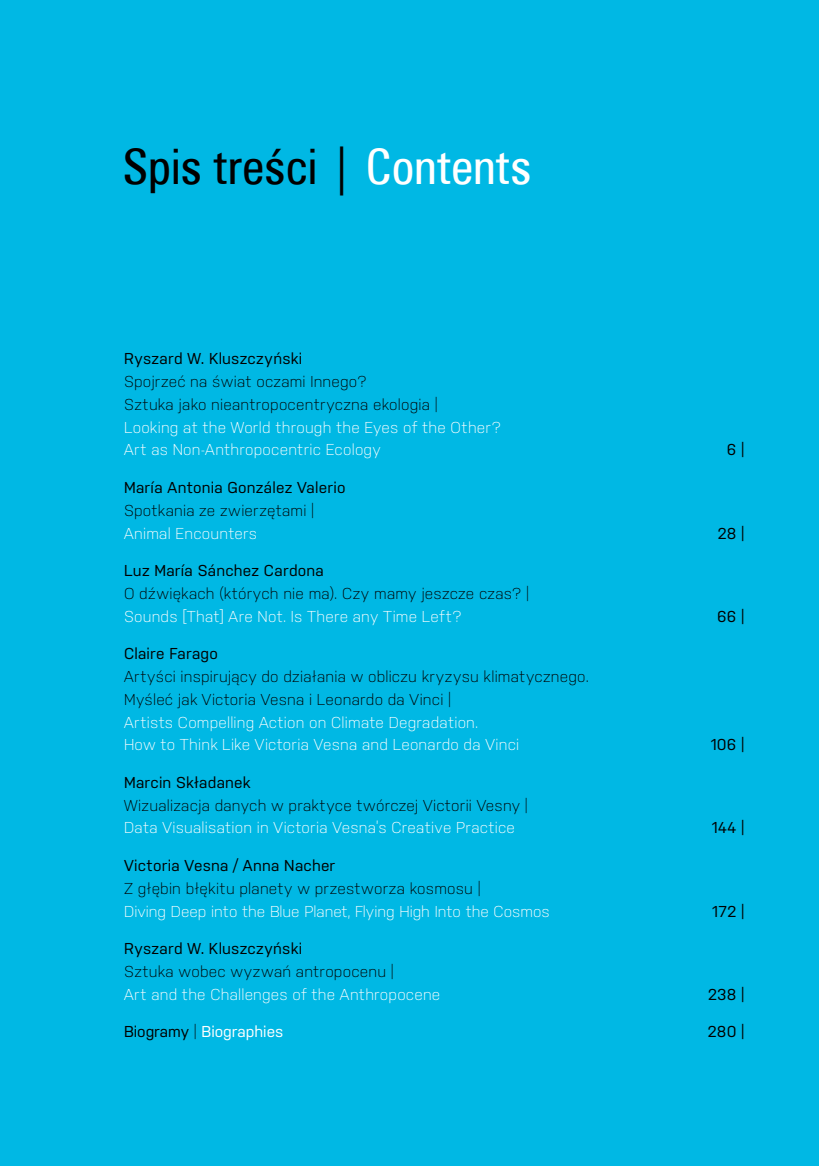
<style>
.page{position:relative;width:819px;height:1166px;background:#00b8e4}
.page>*{position:absolute;margin:0;border:0;box-sizing:border-box;transform-origin:0 0}
.t1{font:49px "Zurich Cn EU";color:#000}
.t2{font:300 15.75px/22.8px "Nudista";letter-spacing:.015em;color:#fff}
.t3{font:300 15.75px/22.8px "Nudista";letter-spacing:.015em;color:#000}
.t4{font:15.75px "Nudista";letter-spacing:.015em;color:#000}
.t5{font:15.75px "Nudista";color:#fff}
.s1{color:#fff}
.s2{color:#000}
.s3{font-weight:300;color:#000}
</style>
<div class="page">
<h1 class="t1" style="left:123px;top:137px;width:409px">Spis treści | <span class="s1">Contents</span></h1>
<p class="t4" style="left:124px;top:347px;width:180px">Ryszard W. Kluszczyński</p>
<p class="t3" style="left:124px;top:369px;width:315px">Spojrzeć na świat oczami Innego?<br>Sztuka jako nieantropocentryczna ekologia |</p>
<p class="t2" style="left:124px;top:414px;width:378px">Looking at the World through the Eyes of the Other?<br>Art as Non-Anthropocentric Ecology</p>
<p class="t4" style="left:727px;top:438px;width:19px">6 |</p>
<p class="t4" style="left:124px;top:476px;width:223px">María Antonia González Valerio</p>
<p class="t3" style="left:124px;top:498px;width:191px">Spotkania ze zwierzętami |</p>
<p class="t2" style="left:124px;top:520px;width:134px">Animal Encounters</p>
<p class="t4" style="left:717px;top:522px;width:29px">28 |</p>
<p class="t4" style="left:124px;top:559px;width:201px">Luz María Sánchez Cardona</p>
<p class="t3" style="left:124px;top:581px;width:406px">O dźwiękach (których nie ma). Czy mamy jeszcze czas? |</p>
<p class="t2" style="left:124px;top:603px;width:339px">Sounds [That] Are Not. Is There any Time Left?</p>
<p class="t4" style="left:717px;top:605px;width:29px">66 |</p>
<p class="t4" style="left:124px;top:642px;width:95px">Claire Farago</p>
<p class="t3" style="left:124px;top:664px;width:466px">Artyści inspirujący do działania w obliczu kryzysu klimatycznego.<br>Myśleć jak Victoria Vesna i Leonardo da Vinci |</p>
<p class="t2" style="left:124px;top:709px;width:396px">Artists Compelling Action on Climate Degradation.<br>How to Think Like Victoria Vesna and Leonardo da Vinci</p>
<p class="t4" style="left:711px;top:733px;width:35px">106 |</p>
<p class="t4" style="left:124px;top:771px;width:128px">Marcin Składanek</p>
<p class="t3" style="left:124px;top:792px;width:405px">Wizualizacja danych w praktyce twórczej Victorii Vesny |</p>
<p class="t2" style="left:124px;top:815px;width:392px">Data Visualisation in Victoria Vesna’s Creative Practice</p>
<p class="t4" style="left:711px;top:816px;width:34px">144 |</p>
<p class="t4" style="left:124px;top:854px;width:213px">Victoria Vesna / Anna Nacher</p>
<p class="t3" style="left:124px;top:876px;width:358px">Z głębin błękitu planety w przestworza kosmosu |</p>
<p class="t2" style="left:124px;top:898px;width:427px">Diving Deep into the Blue Planet, Flying High Into the Cosmos</p>
<p class="t4" style="left:712px;top:899px;width:34px">172 |</p>
<p class="t4" style="left:124px;top:937px;width:180px">Ryszard W. Kluszczyński</p>
<p class="t3" style="left:124px;top:959px;width:271px">Sztuka wobec wyzwań antropocenu |</p>
<p class="t2" style="left:124px;top:981px;width:318px">Art and the Challenges of the Anthropocene</p>
<p class="t4" style="left:707px;top:983px;width:38px">238 |</p>
<p class="t5" style="left:124px;top:1020px;width:161px"><span class="s2">Biogramy</span> <span class="s3">|</span> Biographies</p>
<p class="t4" style="left:707px;top:1020px;width:39px">280 |</p>
</div>
